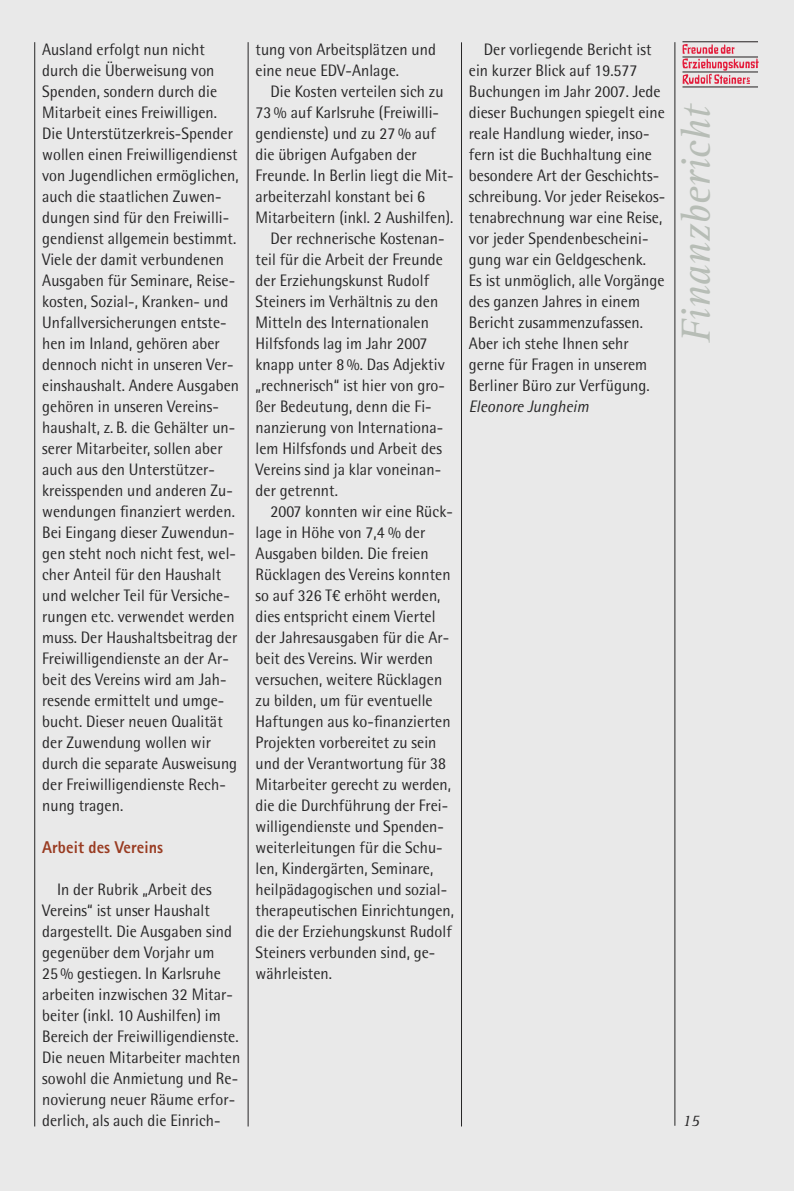
<style>
.page{position:relative;width:794px;height:1191px;background:#e9e9e9}
.page>*{position:absolute;margin:0;border:0;box-sizing:border-box;transform-origin:0 0}
.t1{font:italic 42px "Agfa Rotis Serif";color:#b7bdb6}
.t2{font:800 17.15px "Agfa Rotis Sans Serif";letter-spacing:.005em;color:#993b21;scale:.95 1}
.t3{font:16.62px/21px "Agfa Rotis Semisans";letter-spacing:.005em;color:#272627;scale:.95 1}
.t4{font:italic 16.62px "Agfa Rotis Semisans";letter-spacing:.005em;color:#272627;scale:.95 1}
.t5{font:italic 16.62px "Agfa Rotis Serif";color:#272627;scale:.95 1}
</style>
<div class="page">
<svg style="left:682px;top:44px;width:77px;height:40px"></svg>
<hr style="left:682px;top:42px;width:76px;height:1px;background:#231f20">
<hr style="left:682px;top:57px;width:76px;height:1px;background:#231f20">
<hr style="left:682px;top:72px;width:76px;height:1px;background:#231f20">
<hr style="left:682px;top:87px;width:76px;height:1px;background:#231f20">
<hr style="left:34px;top:42px;width:1px;height:1084px;background:#272627">
<hr style="left:248px;top:42px;width:1px;height:1084px;background:#272627">
<hr style="left:461px;top:42px;width:1px;height:1084px;background:#272627">
<hr style="left:674px;top:42px;width:1px;height:1083px;background:#272627">
<p class="t3" style="left:42px;top:40px;width:209px">Ausland erfolgt nun nicht durch die Überweisung von<br>Spenden, sondern durch die<br>Mitarbeit eines Freiwilligen.<br>Die Unterstützerkreis-Spender wollen einen Freiwilligendienst von Jugendlichen ermöglichen, auch die staatlichen Zuwen&shy;dungen sind für den Freiwilli&shy;gendienst allgemein bestimmt.<br>Viele der damit verbundenen<br>Ausgaben für Seminare, Reise&shy;kosten, Sozial-, Kranken- und<br>Unfallversicherungen entste&shy;hen im Inland, gehören aber dennoch nicht in unseren Ver&shy;einshaushalt. Andere Ausgaben gehören in unseren Vereins&shy;haushalt, z. B. die Gehälter un&shy;serer Mitarbeiter, sollen aber auch aus den Unterstützer&shy;kreisspenden und anderen Zu&shy;wendungen finanziert werden.<br>Bei Eingang dieser Zuwendun&shy;gen steht noch nicht fest, wel&shy;cher Anteil für den Haushalt und welcher Teil für Versiche&shy;rungen etc. verwendet werden muss. Der Haushaltsbeitrag der<br>Freiwilligendienste an der Ar&shy;beit des Vereins wird am Jah&shy;resende ermittelt und umge&shy;bucht. Dieser neuen Qualität der Zuwendung wollen wir durch die separate Ausweisung der Freiwilligendienste Rech&shy;nung tragen.</p>
<p class="t2" style="left:42px;top:841px;width:129px">Arbeit des Vereins</p>
<p class="t3" style="left:42px;top:880px;width:210px;text-indent:15px">In der Rubrik „Arbeit des<br>Vereins“ ist unser Haushalt dargestellt. Die Ausgaben sind gegenüber dem Vorjahr um<br>25 % gestiegen. In Karlsruhe arbeiten inzwischen 32 Mitar&shy;beiter (inkl. 10 Aushilfen) im<br>Bereich der Freiwilligendienste.<br>Die neuen Mitarbeiter machten sowohl die Anmietung und Re&shy;novierung neuer Räume erfor&shy;derlich, als auch die Einrich-</p>
<p class="t3" style="left:255px;top:40px;width:191px">tung von Arbeitsplätzen und eine neue EDV-Anlage.</p>
<p class="t3" style="left:270px;top:82px;width:184px">Die Kosten verteilen sich zu</p>
<p class="t3" style="left:255px;top:103px;width:195px">73 % auf Karlsruhe (Freiwilli-</p>
<p class="t3" style="left:255px;top:124px;width:191px">gendienste) und zu 27 % auf</p>
<p class="t3" style="left:255px;top:145px;width:171px">die übrigen Aufgaben der</p>
<p class="t3" style="left:255px;top:166px;width:210px">Freunde. In Berlin liegt die Mit-</p>
<p class="t3" style="left:255px;top:187px;width:180px">arbeiterzahl konstant bei 6</p>
<p class="t3" style="left:255px;top:208px;width:210px">Mitarbeitern (inkl. 2 Aushilfen).</p>
<p class="t3" style="left:270px;top:229px;width:185px">Der rechnerische Kostenan-</p>
<p class="t3" style="left:255px;top:250px;width:199px">teil für die Arbeit der Freunde</p>
<p class="t3" style="left:255px;top:271px;width:184px">der Erziehungskunst Rudolf</p>
<p class="t3" style="left:255px;top:292px;width:194px">Steiners im Verhältnis zu den</p>
<p class="t3" style="left:255px;top:313px;width:184px">Mitteln des Internationalen</p>
<p class="t3" style="left:255px;top:334px;width:182px">Hilfsfonds lag im Jahr 2007</p>
<p class="t3" style="left:255px;top:355px;width:201px">knapp unter 8 %. Das Adjektiv</p>
<p class="t3" style="left:255px;top:376px;width:201px">„rechnerisch“ ist hier von gro-</p>
<p class="t3" style="left:255px;top:397px;width:187px">ßer Bedeutung, denn die Fi-</p>
<p class="t3" style="left:255px;top:418px;width:199px">nanzierung von Internationa-</p>
<p class="t3" style="left:255px;top:439px;width:198px">lem Hilfsfonds und Arbeit des</p>
<p class="t3" style="left:255px;top:460px;width:197px">Vereins sind ja klar voneinan-</p>
<p class="t3" style="left:255px;top:481px;width:88px">der getrennt.</p>
<p class="t3" style="left:270px;top:502px;width:194px">2007 konnten wir eine Rück-</p>
<p class="t3" style="left:255px;top:523px;width:180px">lage in Höhe von 7,4 % der</p>
<p class="t3" style="left:255px;top:544px;width:184px">Ausgaben bilden. Die freien</p>
<p class="t3" style="left:255px;top:565px;width:207px">Rücklagen des Vereins konnten</p>
<p class="t3" style="left:255px;top:586px;width:196px">so auf 326 T€ erhöht werden,</p>
<p class="t3" style="left:255px;top:607px;width:191px">dies entspricht einem Viertel</p>
<p class="t3" style="left:255px;top:628px;width:205px">der Jahresausgaben für die Ar-</p>
<p class="t3" style="left:255px;top:649px;width:188px">beit des Vereins. Wir werden</p>
<p class="t3" style="left:255px;top:670px;width:198px">versuchen, weitere Rücklagen</p>
<p class="t3" style="left:255px;top:691px;width:188px">zu bilden, um für eventuelle</p>
<p class="t3" style="left:255px;top:712px;width:207px">Haftungen aus ko-finanzierten</p>
<p class="t3" style="left:255px;top:733px;width:192px">Projekten vorbereitet zu sein</p>
<p class="t3" style="left:255px;top:754px;width:202px">und der Verantwortung für 38</p>
<p class="t3" style="left:255px;top:775px;width:207px">Mitarbeiter gerecht zu werden,</p>
<p class="t3" style="left:255px;top:796px;width:204px">die die Durchführung der Frei-</p>
<p class="t3" style="left:255px;top:817px;width:200px">willigendienste und Spenden-</p>
<p class="t3" style="left:255px;top:838px;width:198px">weiterleitungen für die Schu-</p>
<p class="t3" style="left:255px;top:859px;width:189px">len, Kindergärten, Seminare,</p>
<p class="t3" style="left:255px;top:880px;width:203px">heilpädagogischen und sozial-</p>
<p class="t3" style="left:255px;top:901px;width:210px">therapeutischen Einrichtungen,</p>
<p class="t3" style="left:255px;top:922px;width:208px">die der Erziehungskunst Rudolf</p>
<p class="t3" style="left:255px;top:943px;width:191px">Steiners verbunden sind, ge-</p>
<p class="t3" style="left:255px;top:964px;width:82px">währleisten.</p>
<p class="t3" style="left:469px;top:40px;width:208px;text-indent:15px">Der vorliegende Bericht ist ein kurzer Blick auf 19.577<br>Buchungen im Jahr 2007. Jede dieser Buchungen spiegelt eine reale Handlung wieder, inso&shy;fern ist die Buchhaltung eine besondere Art der Geschichts&shy;schreibung. Vor jeder Reisekos&shy;tenabrechnung war eine Reise, vor jeder Spendenbescheini&shy;gung war ein Geldgeschenk.<br>Es ist unmöglich, alle Vorgänge des ganzen Jahres in einem<br>Bericht zusammenzufassen.<br>Aber ich stehe Ihnen sehr gerne für Fragen in unserem<br>Berliner Büro zur Verfügung.</p>
<p class="t4" style="left:469px;top:400px;width:128px">Eleonore Jungheim</p>
<h1 class="t1" style="left:682px;top:343px;width:242px;rotate:-90deg">Finanzbericht</h1>
<p class="t5" style="left:682px;top:1115px;width:20px">15</p>
</div>
